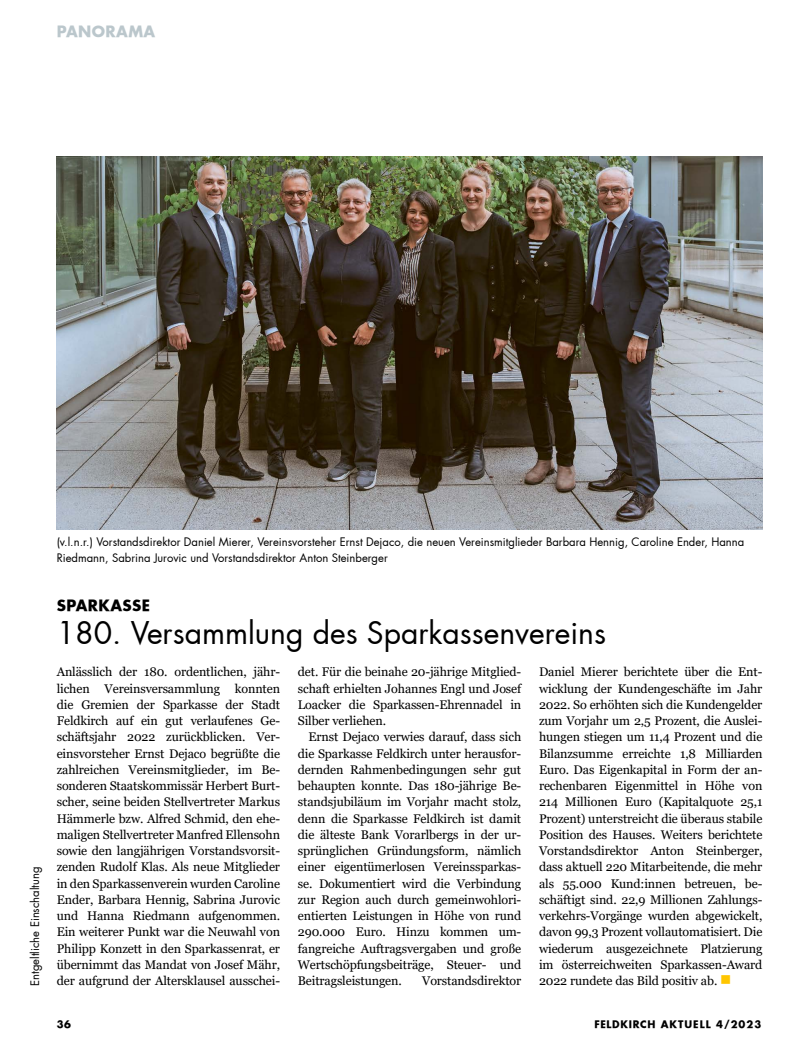
<style>
.page{position:relative;width:805px;height:1053px;background:#fff}
.page>*{position:absolute;margin:0;border:0;box-sizing:border-box;transform-origin:0 0}
.t1{font:30px "Futura";color:#000}
.t2{font:700 15px "Futura";letter-spacing:.03em;color:#000}
.t3{font:700 15px "Futura";letter-spacing:.03em;color:#bbc7cc}
.t4{font:12.5px/16.2px "Georgia";letter-spacing:-.01em;color:#000;text-align:justify}
.t5{font:11.25px/16.2px "Futura";color:#000}
.t6{font:700 10px "Futura";letter-spacing:.085em;color:#000}
.s1{color:#ffc600}
</style>
<div class="page">
<img style="left:57px;top:156px;width:705px;height:374px">
<p class="t3" style="left:57px;top:21px;width:100px">PANORAMA</p>
<p class="t5" style="left:27px;top:985px;width:121px;rotate:-90deg">Entgeltliche Einschaltung</p>
<p class="t5" style="left:57px;top:534px;width:688px">(v.l.n.r.) Vorstandsdirektor Daniel Mierer, Vereinsvorsteher Ernst Dejaco, die neuen Vereinsmitglieder Barbara Hennig, Caroline Ender, Hanna<br>Riedmann, Sabrina Jurovic und Vorstandsdirektor Anton Steinberger</p>
<p class="t2" style="left:57px;top:595px;width:95px">SPARKASSE</p>
<h1 class="t1" style="left:57px;top:613px;width:550px">180. Versammlung des Sparkassenvereins</h1>
<p class="t4" style="left:57px;top:664px;width:225px">Anlässlich der 180. ordentlichen, jähr&shy;lichen Vereinsversammlung konnten die Gremien der Sparkasse der Stadt Feldkirch auf ein gut verlaufenes Ge&shy;schäftsjahr 2022 zurückblicken. Ver&shy;einsvorsteher Ernst Dejaco begrüßte die zahlreichen Vereinsmitglieder, im Be&shy;sonderen Staatskommissär Herbert Burt&shy;scher, seine beiden Stellvertreter Markus Hämmerle bzw. Alfred Schmid, den ehe&shy;maligen Stellvertreter Manfred Ellensohn sowie den langjährigen Vorstandsvorsit&shy;zenden Rudolf Klas. Als neue Mitglieder in den Sparkassenverein wurden Caroline Ender, Barbara Hennig, Sabrina Jurovic und Hanna Riedmann aufgenommen.<br>Ein weiterer Punkt war die Neuwahl von Philipp Konzett in den Sparkassenrat, er übernimmt das Mandat von Josef Mähr, der aufgrund der Altersklausel ausschei-</p>
<p class="t4" style="left:298px;top:664px;width:225px">det. Für die beinahe 20-jährige Mitglied&shy;schaft erhielten Johannes Engl und Josef Loacker die Sparkassen-Ehrennadel in Silber verliehen.</p>
<p class="t4" style="left:298px;top:729px;width:225px;text-indent:11px">Ernst Dejaco verwies darauf, dass sich die Sparkasse Feldkirch unter herausfor&shy;dernden Rahmenbedingungen sehr gut behaupten konnte. Das 180-jährige Be&shy;standsjubiläum im Vorjahr macht stolz, denn die Sparkasse Feldkirch ist damit die älteste Bank Vorarlbergs in der ur&shy;sprünglichen Gründungsform, nämlich einer eigentümerlosen Vereinssparkas&shy;se. Dokumentiert wird die Verbindung zur Region auch durch gemeinwohlori&shy;entierten Leistungen in Höhe von rund 290.000 Euro. Hinzu kommen um&shy;fangreiche Auftragsvergaben und große Wertschöpfungsbeiträge, Steuer- und Beitragsleistungen.</p>
<p class="t4" style="left:422px;top:972px;width:101px">Vorstandsdirektor</p>
<p class="t4" style="left:539px;top:664px;width:225px">Daniel Mierer berichtete über die Ent&shy;wicklung der Kundengeschäfte im Jahr 2022. So erhöhten sich die Kundengelder zum Vorjahr um 2,5 Prozent, die Auslei&shy;hungen stiegen um 11,4 Prozent und die Bilanzsumme erreichte 1,8 Milliarden Euro. Das Eigenkapital in Form der an&shy;rechenbaren Eigenmittel in Höhe von 214 Millionen Euro (Kapitalquote 25,1<br>Prozent) unterstreicht die überaus stabile Position des Hauses. Weiters berichtete Vorstandsdirektor Anton Steinberger, dass aktuell 220 Mitarbeitende, die mehr als 55.000 Kund:innen betreuen, be&shy;schäftigt sind. 22,9 Millionen Zahlungs&shy;verkehrs-Vorgänge wurden abgewickelt, davon 99,3 Prozent vollautomatisiert. Die wiederum ausgezeichnete Platzierung im österreichweiten Sparkassen-Award 2022 rundete das Bild positiv ab. <span class="s1">■</span></p>
<p class="t6" style="left:57px;top:1017px;width:16px">36</p>
<p class="t6" style="left:594px;top:1017px;width:168px">FELDKIRCH AKTUELL 4/2023</p>
</div>
